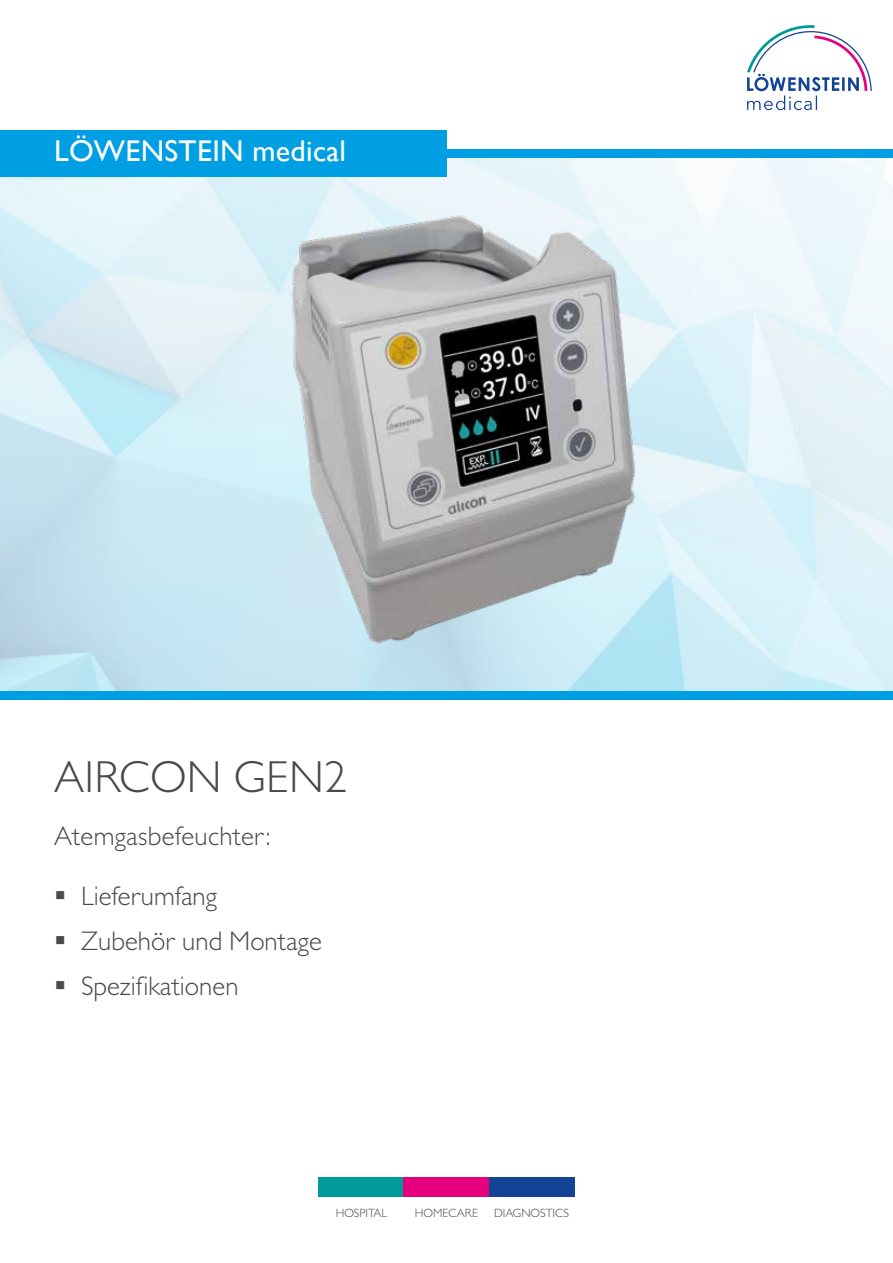
<style>
.page{position:relative;width:893px;height:1263px;background:#fff}
.page>*{position:absolute;margin:0;border:0;box-sizing:border-box;transform-origin:0 0}
.t1{font:300 45px "Gill Sans MT Pro";letter-spacing:.01em;color:#4a4a49}
.t2{font:30px "Gill Sans";letter-spacing:.01em;color:#fff}
.t3{font:300 27px/45px "Gill Sans MT Pro";color:#4a4a49}
.t4{font:300 12px "Gill Sans MT Pro";color:#4a4a49}
</style>
<div class="page">
<img style="left:0;top:157px;width:893px;height:534px">
<svg style="left:747px;top:25px;width:125px;height:85px"></svg>
<div style="left:446px;top:149px;width:447px;height:8px;background:#009fe3"></div>
<div style="left:0;top:691px;width:893px;height:8px;background:#009fe3"></div>
<div style="left:319px;top:1177px;width:85px;height:19px;background:#009a98"></div>
<div style="left:489px;top:1177px;width:85px;height:19px;background:#134395"></div>
<div style="left:404px;top:1177px;width:85px;height:19px;background:#e6007d"></div>
<div style="left:0;top:130px;width:446px;height:46px;background:#009fe3"></div>
<img style="left:256px;top:181px;width:423px;height:482px">
<p class="t2" style="left:54px;top:134px;width:294px">LÖWENSTEIN medical</p>
<h1 class="t1" style="left:54px;top:750px;width:294px">AIRCON GEN2</h1>
<p class="t3" style="left:54px;top:813px;width:218px">Atemgasbefeuchter:</p>
<p class="t3" style="left:81px;top:873px;width:242px">Lieferumfang<br>Zubehör und Montage<br>Spezifikationen</p>
<p class="t4" style="left:336px;top:1206px;width:53px">HOSPITAL</p>
<p class="t4" style="left:415px;top:1206px;width:65px">HOMECARE</p>
<p class="t4" style="left:494px;top:1206px;width:76px">DIAGNOSTICS</p>
</div>
